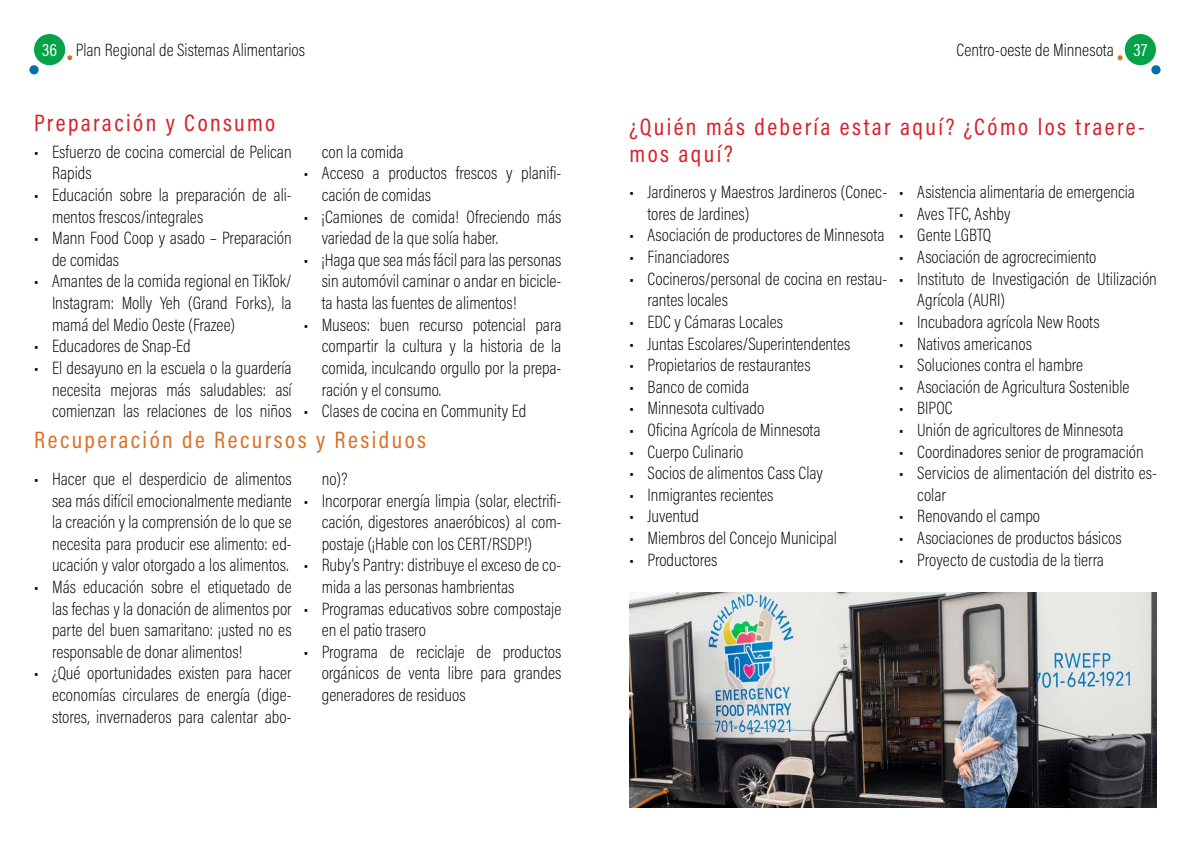
<style>
.page{position:relative;width:1191px;height:842px;background:#fff}
.page>*{position:absolute;margin:0;border:0;box-sizing:border-box;transform-origin:0 0}
.t1{font:24px/27px "Acumin Pro Cond";letter-spacing:.1em;color:#d82028}
.t2{font:24px "Acumin Pro Cond";letter-spacing:.1em;color:#d77228}
.t3{font:200 18px/21.6px "Acumin Pro Cond";color:#000}
.s1{font-weight:400;color:#fff}
.s2{font-weight:400}
</style>
<div class="page">
<img style="left:629px;top:592px;width:528px;height:216px">
<div style="left:34px;top:34px;width:31px;height:31px;background:#05a24a;border-radius:50%"></div>
<div style="left:29px;top:65px;width:10px;height:9px;background:#0170a9;border-radius:50%"></div>
<svg style="left:67px;top:55px;width:5px;height:5px"></svg>
<div style="left:1124px;top:34px;width:32px;height:31px;background:#05a24a;border-radius:50%"></div>
<div style="left:1151px;top:65px;width:9px;height:9px;background:#0170a9;border-radius:50%"></div>
<svg style="left:1117px;top:55px;width:5px;height:5px"></svg>
<p class="t3" style="left:42px;top:38px;width:264px"><span class="s1">36</span> Plan Regional de Sistemas Alimentarios</p>
<p class="t3" style="left:956px;top:38px;width:192px">Centro-oeste de Minnesota <span class="s1">37</span></p>
<h1 class="t1" style="left:34px;top:109px;width:243px">Preparación y Consumo</h1>
<p class="t3" style="left:52px;top:141px;width:241px;text-indent:-18px"><span class="s2">•</span> Esfuerzo de cocina comercial de Pelican<br>Rapids</p>
<p class="t3" style="left:52px;top:184px;width:241px;text-indent:-18px"><span class="s2">•</span> Educación sobre la preparación de ali&shy;mentos frescos/integrales</p>
<p class="t3" style="left:52px;top:227px;width:241px;text-indent:-18px"><span class="s2">•</span> Mann Food Coop y asado – Preparación de comidas</p>
<p class="t3" style="left:52px;top:270px;width:241px;text-align:justify;text-indent:-18px"><span class="s2">•</span> Amantes de la comida regional en TikTok/ Instagram: Molly Yeh (Grand Forks), la mamá del Medio Oeste (Frazee)</p>
<p class="t3" style="left:34px;top:335px;width:158px"><span class="s2">•</span> Educadores de Snap-Ed</p>
<p class="t3" style="left:52px;top:357px;width:241px;text-align:justify;text-indent:-18px"><span class="s2">•</span> El desayuno en la escuela o la guardería necesita mejoras más saludables: así comienzan las relaciones de los niños</p>
<p class="t3" style="left:322px;top:141px;width:83px">con la comida</p>
<p class="t3" style="left:322px;top:162px;width:241px;text-indent:-18px"><span class="s2">•</span> Acceso a productos frescos y planifi&shy;cación de comidas</p>
<p class="t3" style="left:322px;top:205px;width:241px;text-indent:-18px"><span class="s2">•</span> ¡Camiones de comida! Ofreciendo más variedad de la que solía haber.</p>
<p class="t3" style="left:322px;top:249px;width:241px;text-align:justify;text-indent:-18px"><span class="s2">•</span> ¡Haga que sea más fácil para las personas sin automóvil caminar o andar en bicicle&shy;ta hasta las fuentes de alimentos!</p>
<p class="t3" style="left:322px;top:313px;width:241px;text-align:justify;text-indent:-18px"><span class="s2">•</span> Museos: buen recurso potencial para compartir la cultura y la historia de la comida, inculcando orgullo por la prepa&shy;ración y el consumo.</p>
<p class="t3" style="left:304px;top:400px;width:224px"><span class="s2">•</span> Clases de cocina en Community Ed</p>
<h1 class="t2" style="left:34px;top:425px;width:393px">Recuperación de Recursos y Residuos</h1>
<p class="t3" style="left:52px;top:468px;width:241px;text-align:justify;text-indent:-18px"><span class="s2">•</span> Hacer que el desperdicio de alimentos sea más difícil emocionalmente mediante la creación y la comprensión de lo que se necesita para producir ese alimento: ed&shy;ucación y valor otorgado a los alimentos.</p>
<p class="t3" style="left:52px;top:576px;width:241px;text-align:justify;text-indent:-18px"><span class="s2">•</span> Más educación sobre el etiquetado de las fechas y la donación de alimentos por parte del buen samaritano: ¡usted no es responsable de donar alimentos!</p>
<p class="t3" style="left:52px;top:662px;width:241px;text-align:justify;text-indent:-18px"><span class="s2">•</span> ¿Qué oportunidades existen para hacer economías circulares de energía (dige&shy;stores, invernaderos para calentar abo-</p>
<p class="t3" style="left:322px;top:468px;width:27px">no)?</p>
<p class="t3" style="left:322px;top:489px;width:241px;text-align:justify;text-indent:-18px"><span class="s2">•</span> Incorporar energía limpia (solar, electrifi&shy;cación, digestores anaeróbicos) al com&shy;postaje (¡Hable con los CERT/RSDP!)</p>
<p class="t3" style="left:322px;top:554px;width:241px;text-indent:-18px"><span class="s2">•</span> Ruby’s Pantry: distribuye el exceso de co&shy;mida a las personas hambrientas</p>
<p class="t3" style="left:322px;top:597px;width:241px;text-indent:-18px"><span class="s2">•</span> Programas educativos sobre compostaje en el patio trasero</p>
<p class="t3" style="left:322px;top:640px;width:241px;text-align:justify;text-indent:-18px"><span class="s2">•</span> Programa de reciclaje de productos orgánicos de venta libre para grandes generadores de residuos</p>
<h1 class="t1" style="left:629px;top:112px;width:517px">¿Quién más debería estar aquí? ¿Cómo los traere&shy;mos aquí?</h1>
<p class="t3" style="left:647px;top:181px;width:241px;text-indent:-18px"><span class="s2">•</span> Jardineros y Maestros Jardineros (Conec&shy;tores de Jardines)</p>
<p class="t3" style="left:629px;top:224px;width:256px"><span class="s2">•</span> Asociación de productores de Minnesota</p>
<p class="t3" style="left:629px;top:246px;width:101px"><span class="s2">•</span> Financiadores</p>
<p class="t3" style="left:647px;top:267px;width:241px;text-indent:-18px"><span class="s2">•</span> Cocineros/personal de cocina en restau&shy;rantes locales</p>
<p class="t3" style="left:629px;top:311px;width:155px"><span class="s2">•</span> EDC y Cámaras Locales</p>
<p class="t3" style="left:629px;top:332px;width:222px"><span class="s2">•</span> Juntas Escolares/Superintendentes</p>
<p class="t3" style="left:629px;top:354px;width:183px"><span class="s2">•</span> Propietarios de restaurantes</p>
<p class="t3" style="left:629px;top:375px;width:121px"><span class="s2">•</span> Banco de comida</p>
<p class="t3" style="left:629px;top:397px;width:136px"><span class="s2">•</span> Minnesota cultivado</p>
<p class="t3" style="left:629px;top:419px;width:193px"><span class="s2">•</span> Oficina Agrícola de Minnesota</p>
<p class="t3" style="left:629px;top:440px;width:115px"><span class="s2">•</span> Cuerpo Culinario</p>
<p class="t3" style="left:629px;top:462px;width:195px"><span class="s2">•</span> Socios de alimentos Cass Clay</p>
<p class="t3" style="left:629px;top:483px;width:145px"><span class="s2">•</span> Inmigrantes recientes</p>
<p class="t3" style="left:629px;top:505px;width:71px"><span class="s2">•</span> Juventud</p>
<p class="t3" style="left:629px;top:527px;width:209px"><span class="s2">•</span> Miembros del Concejo Municipal</p>
<p class="t3" style="left:629px;top:548px;width:90px"><span class="s2">•</span> Productores</p>
<p class="t3" style="left:899px;top:181px;width:237px"><span class="s2">•</span> Asistencia alimentaria de emergencia</p>
<p class="t3" style="left:899px;top:203px;width:113px"><span class="s2">•</span> Aves TFC, Ashby</p>
<p class="t3" style="left:899px;top:224px;width:94px"><span class="s2">•</span> Gente LGBTQ</p>
<p class="t3" style="left:899px;top:246px;width:199px"><span class="s2">•</span> Asociación de agrocrecimiento</p>
<p class="t3" style="left:917px;top:267px;width:241px;text-indent:-18px"><span class="s2">•</span> Instituto de Investigación de Utilización<br>Agrícola (AURI)</p>
<p class="t3" style="left:899px;top:311px;width:202px"><span class="s2">•</span> Incubadora agrícola New Roots</p>
<p class="t3" style="left:899px;top:332px;width:134px"><span class="s2">•</span> Nativos americanos</p>
<p class="t3" style="left:899px;top:354px;width:185px"><span class="s2">•</span> Soluciones contra el hambre</p>
<p class="t3" style="left:899px;top:375px;width:232px"><span class="s2">•</span> Asociación de Agricultura Sostenible</p>
<p class="t3" style="left:899px;top:397px;width:55px"><span class="s2">•</span> BIPOC</p>
<p class="t3" style="left:899px;top:419px;width:226px"><span class="s2">•</span> Unión de agricultores de Minnesota</p>
<p class="t3" style="left:899px;top:440px;width:246px"><span class="s2">•</span> Coordinadores senior de programación</p>
<p class="t3" style="left:917px;top:462px;width:241px;text-indent:-18px"><span class="s2">•</span> Servicios de alimentación del distrito es&shy;colar</p>
<p class="t3" style="left:899px;top:505px;width:142px"><span class="s2">•</span> Renovando el campo</p>
<p class="t3" style="left:899px;top:527px;width:224px"><span class="s2">•</span> Asociaciones de productos básicos</p>
<p class="t3" style="left:899px;top:548px;width:206px"><span class="s2">•</span> Proyecto de custodia de la tierra</p>
</div>
